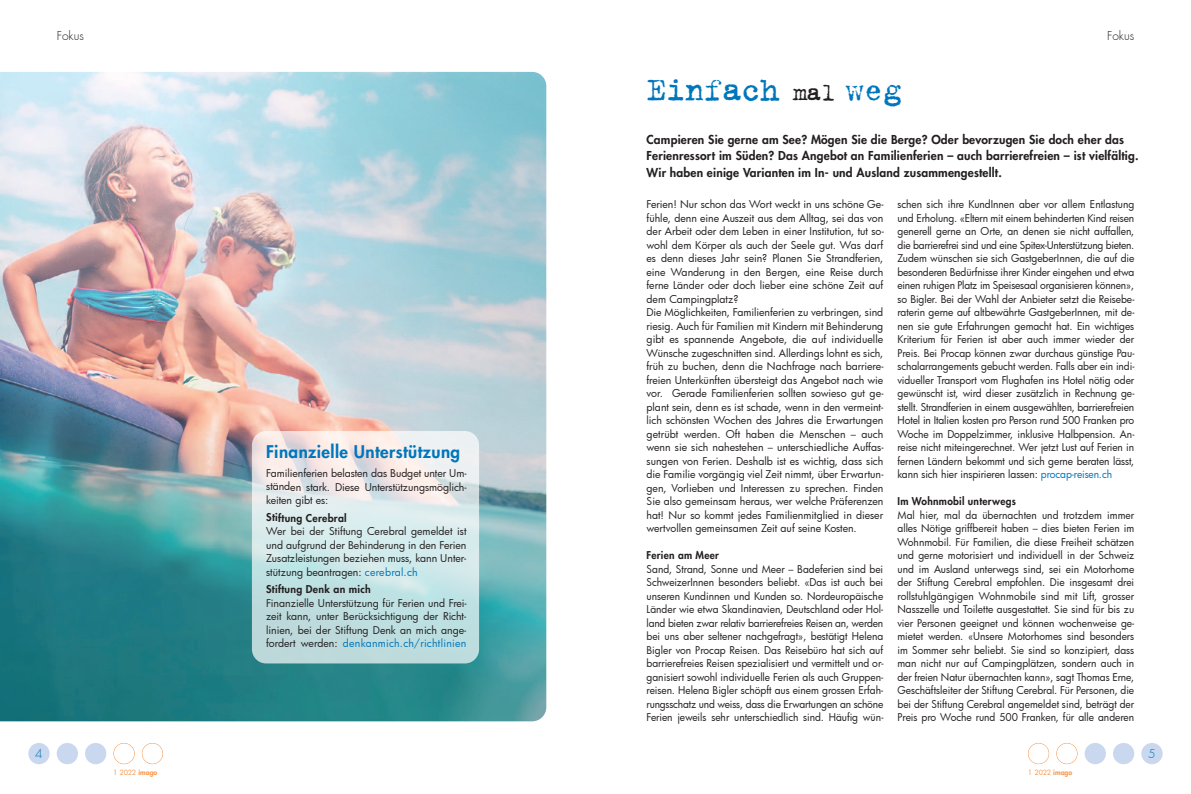
<style>
.page{position:relative;width:1191px;height:794px;background:#fff}
.page>*{position:absolute;margin:0;border:0;box-sizing:border-box;transform-origin:0 0}
.t1{font:36px "Trixie";letter-spacing:-.025em;color:#0076bc}
.t2{font:800 17px "Futura";letter-spacing:.025em;color:#0076bc}
.t3{font:800 12px/16px "Futura";letter-spacing:.015em;color:#231f20}
.t4{font:300 12px "Futura";color:#231f20}
.t5{font:300 12px "Futura";color:#0076bc}
.t6{font:10.5px/13.5px "Futura";color:#231f20;text-align:justify}
.t7{font:800 10.5px "Futura";letter-spacing:.025em;color:#231f20}
.t8{font:7px "Futura";letter-spacing:-.035em;color:#f79447}
.s1{font-size:27px;color:#231f20}
.s2{font-weight:800}
.s3{color:#0076bc}
</style>
<div class="page">
<div style="left:1141px;top:743px;width:21px;height:21px;background:#c9d8ee;border-radius:50%"></div>
<div style="left:1113px;top:743px;width:21px;height:21px;background:#c9d8ee;border-radius:50%"></div>
<div style="left:1084px;top:743px;width:22px;height:21px;background:#c9d8ee;border-radius:50%"></div>
<div style="left:1056px;top:743px;width:21px;height:21px;border:1px solid #f79447;border-radius:50%"></div>
<div style="left:1028px;top:743px;width:21px;height:21px;border:1px solid #f79447;border-radius:50%"></div>
<div style="left:28px;top:743px;width:22px;height:21px;background:#c9d8ee;border-radius:50%"></div>
<div style="left:57px;top:743px;width:21px;height:21px;background:#c9d8ee;border-radius:50%"></div>
<div style="left:85px;top:743px;width:21px;height:21px;background:#c9d8ee;border-radius:50%"></div>
<div style="left:113px;top:743px;width:22px;height:21px;border:1px solid #f79447;border-radius:50%"></div>
<div style="left:142px;top:743px;width:21px;height:21px;border:1px solid #f79447;border-radius:50%"></div>
<img style="left:0;top:72px;width:546px;height:649px">
<div style="left:252px;top:431px;width:227px;height:232px;background:#fff;border-radius:14px;opacity:.7"></div>
<p class="t5" style="left:35px;top:747px;width:9px">4</p>
<p class="t4" style="left:57px;top:30px;width:29px">Fokus</p>
<p class="t4" style="left:1107px;top:30px;width:29px">Fokus</p>
<p class="t1" style="left:646px;top:67px;width:258px">Einfach <span class="s1">mal</span> weg</p>
<p class="t3" style="left:646px;top:133px;width:479px">Campieren Sie gerne am See? Mögen Sie die Berge? Oder bevorzugen Sie doch eher das</p>
<p class="t3" style="left:646px;top:149px;width:493px">Ferienressort im Süden? Das Angebot an Familienferien – auch barrierefreien – ist vielfältig.<br>Wir haben einige Varianten im In- und Ausland zusammengestellt.</p>
<p class="t8" style="left:113px;top:768px;width:46px">1 2022 <span class="s2">imago</span></p>
<p class="t2" style="left:266px;top:443px;width:196px">Finanzielle Unterstützung</p>
<p class="t6" style="left:266px;top:466px;width:202px">Familienferien belasten das Budget unter Um&shy;ständen stark. Diese Unterstützungsmöglich&shy;keiten gibt es:</p>
<p class="t7" style="left:266px;top:512px;width:82px">Stiftung Cerebral</p>
<p class="t6" style="left:266px;top:524px;width:202px">Wer bei der Stiftung Cerebral gemeldet ist und aufgrund der Behinderung in den Ferien Zusatzleistungen beziehen muss, kann Unter&shy;stützung beantragen: <span class="s3">cerebral.ch</span></p>
<p class="t7" style="left:266px;top:584px;width:106px">Stiftung Denk an mich</p>
<p class="t6" style="left:266px;top:596px;width:202px">Finanzielle Unterstützung für Ferien und Frei&shy;zeit kann, unter Berücksichtigung der Richt&shy;linien, bei der Stiftung Denk an mich ange&shy;fordert werden: <span class="s3">denkanmich.ch/richtlinien</span></p>
<p class="t6" style="left:646px;top:197px;width:239px">Ferien! Nur schon das Wort weckt in uns schöne Ge&shy;fühle, denn eine Auszeit aus dem Alltag, sei das von der Arbeit oder dem Leben in einer Institution, tut so&shy;wohl dem Körper als auch der Seele gut. Was darf es denn dieses Jahr sein? Planen Sie Strandferien, eine Wanderung in den Bergen, eine Reise durch ferne Länder oder doch lieber eine schöne Zeit auf dem Campingplatz?</p>
<p class="t6" style="left:646px;top:305px;width:239px">Die Möglichkeiten, Familienferien zu verbringen, sind riesig. Auch für Familien mit Kindern mit Behinderung gibt es spannende Angebote, die auf individuelle Wünsche zugeschnitten sind. Allerdings lohnt es sich, früh zu buchen, denn die Nachfrage nach barriere&shy;freien Unterkünften übersteigt das Angebot nach wie vor. Gerade Familienferien sollten sowieso gut ge&shy;plant sein, denn es ist schade, wenn in den vermeint&shy;lich schönsten Wochen des Jahres die Erwartungen getrübt werden. Oft haben die Menschen – auch wenn sie sich nahestehen – unterschiedliche Auffas&shy;sungen von Ferien. Deshalb ist es wichtig, dass sich die Familie vorgängig viel Zeit nimmt, über Erwartun&shy;gen, Vorlieben und Interessen zu sprechen. Finden Sie also gemeinsam heraus, wer welche Präferenzen hat! Nur so kommt jedes Familienmitglied in dieser wertvollen gemeinsamen Zeit auf seine Kosten.</p>
<p class="t7" style="left:646px;top:550px;width:74px">Ferien am Meer</p>
<p class="t6" style="left:646px;top:562px;width:238px">Sand, Strand, Sonne und Meer – Badeferien sind bei SchweizerInnen besonders beliebt. «Das ist auch bei unseren Kundinnen und Kunden so. Nordeuropäische Länder wie etwa Skandinavien, Deutschland oder Hol&shy;land bieten zwar relativ barrierefreies Reisen an, werden bei uns aber seltener nachgefragt», bestätigt Helena Bigler von Procap Reisen. Das Reisebüro hat sich auf barrierefreies Reisen spezialisiert und vermittelt und or&shy;ganisiert sowohl individuelle Ferien als auch Gruppen&shy;reisen. Helena Bigler schöpft aus einem grossen Erfah&shy;rungsschatz und weiss, dass die Erwartungen an schöne Ferien jeweils sehr unterschiedlich sind. Häufig wün-</p>
<p class="t6" style="left:897px;top:197px;width:239px">schen sich ihre KundInnen aber vor allem Entlastung und Erholung. «Eltern mit einem behinderten Kind reisen generell gerne an Orte, an denen sie nicht auffallen, die barrierefrei sind und eine Spitex-Unterstützung bieten.<br>Zudem wünschen sie sich GastgeberInnen, die auf die besonderen Bedürfnisse ihrer Kinder eingehen und etwa einen ruhigen Platz im Speisesaal organisieren können», so Bigler. Bei der Wahl der Anbieter setzt die Reisebe&shy;raterin gerne auf altbewährte GastgeberInnen, mit de&shy;nen sie gute Erfahrungen gemacht hat. Ein wichtiges Kriterium für Ferien ist aber auch immer wieder der Preis. Bei Procap können zwar durchaus günstige Pau&shy;schalarrangements gebucht werden. Falls aber ein indi&shy;vidueller Transport vom Flughafen ins Hotel nötig oder gewünscht ist, wird dieser zusätzlich in Rechnung ge&shy;stellt. Strandferien in einem ausgewählten, barrierefreien Hotel in Italien kosten pro Person rund 500 Franken pro Woche im Doppelzimmer, inklusive Halbpension. An&shy;reise nicht miteingerechnet. Wer jetzt Lust auf Ferien in fernen Ländern bekommt und sich gerne beraten lässt, kann sich hier inspirieren lassen: <span class="s3">procap-reisen.ch</span></p>
<p class="t7" style="left:897px;top:496px;width:120px">Im Wohnmobil unterwegs</p>
<p class="t6" style="left:897px;top:508px;width:238px">Mal hier, mal da übernachten und trotzdem immer alles Nötige griffbereit haben – dies bieten Ferien im Wohnmobil. Für Familien, die diese Freiheit schätzen und gerne motorisiert und individuell in der Schweiz und im Ausland unterwegs sind, sei ein Motorhome der Stiftung Cerebral empfohlen. Die insgesamt drei rollstuhlgängigen Wohnmobile sind mit Lift, grosser Nasszelle und Toilette ausgestattet. Sie sind für bis zu vier Personen geeignet und können wochenweise ge&shy;mietet werden. «Unsere Motorhomes sind besonders im Sommer sehr beliebt. Sie sind so konzipiert, dass man nicht nur auf Campingplätzen, sondern auch in der freien Natur übernachten kann», sagt Thomas Erne, Geschäftsleiter der Stiftung Cerebral. Für Personen, die bei der Stiftung Cerebral angemeldet sind, beträgt der Preis pro Woche rund 500 Franken, für alle anderen</p>
<p class="t8" style="left:1028px;top:768px;width:46px">1 2022 <span class="s2">imago</span></p>
<p class="t5" style="left:1148px;top:747px;width:9px">5</p>
</div>
